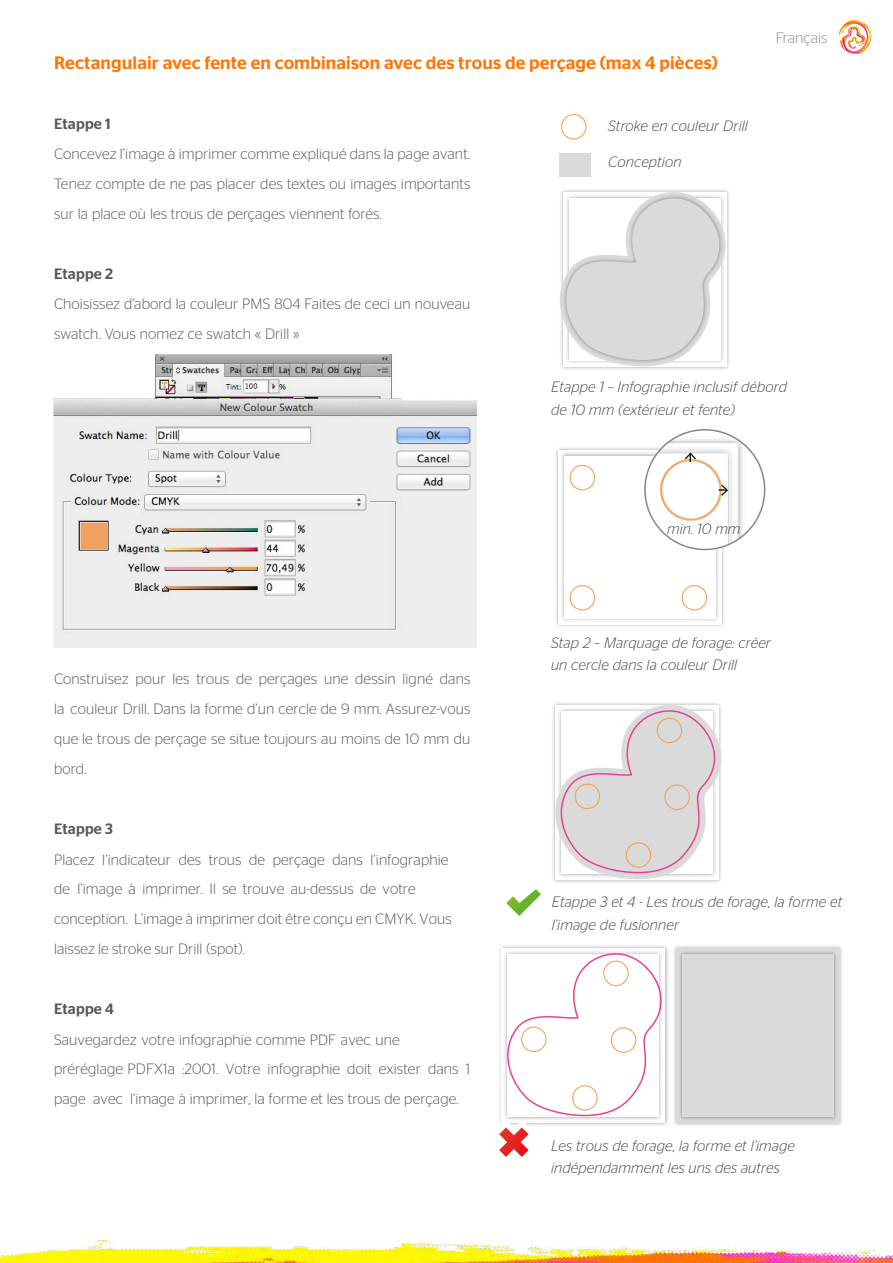
<style>
.page{position:relative;width:893px;height:1263px;background:#fff}
.page>*{position:absolute;margin:0;border:0;box-sizing:border-box;transform-origin:0 0}
.t1{font:500 18px "Stag Sans";letter-spacing:.01em;color:#ff7600}
.t2{font:300 15px/30px "Stag Sans";letter-spacing:.01em;color:#585858}
.t3{font:italic 300 15px/22.5px "Stag Sans";letter-spacing:.01em;color:#4a4a49}
.t4{font:500 15px "Stag Sans";letter-spacing:.01em;color:#585858}
.t5{font:300 15px "Stag Sans";color:#888}
</style>
<div class="page">
<img style="left:0;top:1240px;width:893px;height:23px">
<svg style="left:839px;top:20px;width:33px;height:34px"></svg>
<img style="left:53px;top:354px;width:423px;height:293px">
<div style="left:498px;top:945px;width:171px;height:182px;background:#000;opacity:.35"></div>
<div style="left:673px;top:945px;width:171px;height:182px;background:#000;opacity:.35"></div>
<div style="left:677px;top:949px;width:163px;height:174px;background:#dadada"></div>
<div style="left:679px;top:951px;width:159px;height:170px;background:#000;opacity:.35"></div>
<div style="left:682px;top:954px;width:152px;height:163px;background:#dadada"></div>
<div style="left:554px;top:446px;width:171px;height:182px;background:#000;opacity:.35"></div>
<div style="left:558px;top:450px;width:163px;height:174px;background:#fff"></div>
<div style="left:560px;top:452px;width:159px;height:170px;background:#000;opacity:.35"></div>
<div style="left:564px;top:456px;width:151px;height:162px;background:#fff"></div>
<div style="left:560px;top:154px;width:31px;height:23px;background:#dadada"></div>
<div style="left:561px;top:114px;width:26px;height:26px;border:1px solid #f6a256;border-radius:50%"></div>
<div style="left:570px;top:465px;width:25px;height:25px;border:1px solid #f6a256;border-radius:50%"></div>
<div style="left:570px;top:585px;width:25px;height:25px;border:1px solid #f6a256;border-radius:50%"></div>
<div style="left:682px;top:585px;width:25px;height:25px;border:1px solid #f6a256;border-radius:50%"></div>
<img style="left:645px;top:430px;width:120px;height:119px;border-radius:60px">
<div style="left:644px;top:429px;width:121px;height:121px;border:2px solid #878787;border-radius:50%"></div>
<svg style="left:719px;top:485px;width:9px;height:11px"></svg>
<svg style="left:685px;top:452px;width:11px;height:10px"></svg>
<svg style="left:506px;top:703px;width:216px;height:213px"></svg>
<svg style="left:498px;top:952px;width:168px;height:205px"></svg>
<svg style="left:560px;top:190px;width:169px;height:180px"></svg>
<p class="t1" style="left:54px;top:52px;width:665px">Rectangulair avec fente en combinaison avec des trous de perçage (max 4 pièces)</p>
<p class="t4" style="left:54px;top:115px;width:58px">Etappe 1</p>
<p class="t2" style="left:54px;top:139px;width:418px;text-align:justify">Concevez l’image à imprimer comme expliqué dans la page avant.<br>Tenez compte de ne pas placer des textes ou images importants sur la place où les trous de perçages viennent forés.</p>
<p class="t4" style="left:54px;top:265px;width:61px">Etappe 2</p>
<p class="t2" style="left:54px;top:289px;width:418px">Choisissez d’abord la couleur PMS 804 Faites de ceci un nouveau swatch. Vous nomez ce swatch « Drill »</p>
<p class="t3" style="left:608px;top:114px;width:141px">Stroke en couleur Drill</p>
<p class="t3" style="left:608px;top:151px;width:75px">Conception</p>
<p class="t5" style="left:776px;top:30px;width:53px">Français</p>
<p class="t3" style="left:551px;top:376px;width:237px">Etappe 1 – Infographie inclusif débord de 10 mm (extérieur et fente)</p>
<p class="t3" style="left:667px;top:517px;width:75px">min. 10 mm</p>
<p class="t2" style="left:54px;top:664px;width:418px;text-align:justify">Construisez pour les trous de perçages une dessin ligné dans la couleur Drill. Dans la forme d’un cercle de 9 mm. Assurez-vous que le trous de perçage se situe toujours au moins de 10 mm du bord.</p>
<p class="t4" style="left:54px;top:820px;width:60px">Etappe 3</p>
<p class="t2" style="left:54px;top:844px;width:399px">Placez l’indicateur des trous de perçage dans l’infographie de l’image à imprimer. Il se trouve au-dessus de votre conception. L’image à imprimer doit être conçu en CMYK. Vous laissez le stroke sur Drill (spot).</p>
<p class="t4" style="left:54px;top:1000px;width:61px">Etappe 4</p>
<p class="t2" style="left:54px;top:1024px;width:418px">Sauvegardez votre infographie comme PDF avec une préréglage PDFX1a :2001. Votre infographie doit exister dans 1 page avec l’image à imprimer, la forme et les trous de perçage.</p>
<p class="t3" style="left:551px;top:631px;width:221px">Stap 2 – Marquage de forage: créer un cercle dans la couleur Drill</p>
<p class="t3" style="left:552px;top:890px;width:292px">Etappe 3 et 4 - Les trous de forage, la forme et l’image de fusionner</p>
<p class="t3" style="left:551px;top:1134px;width:245px">Les trous de forage, la forme et l’image indépendamment les uns des autres</p>
</div>
